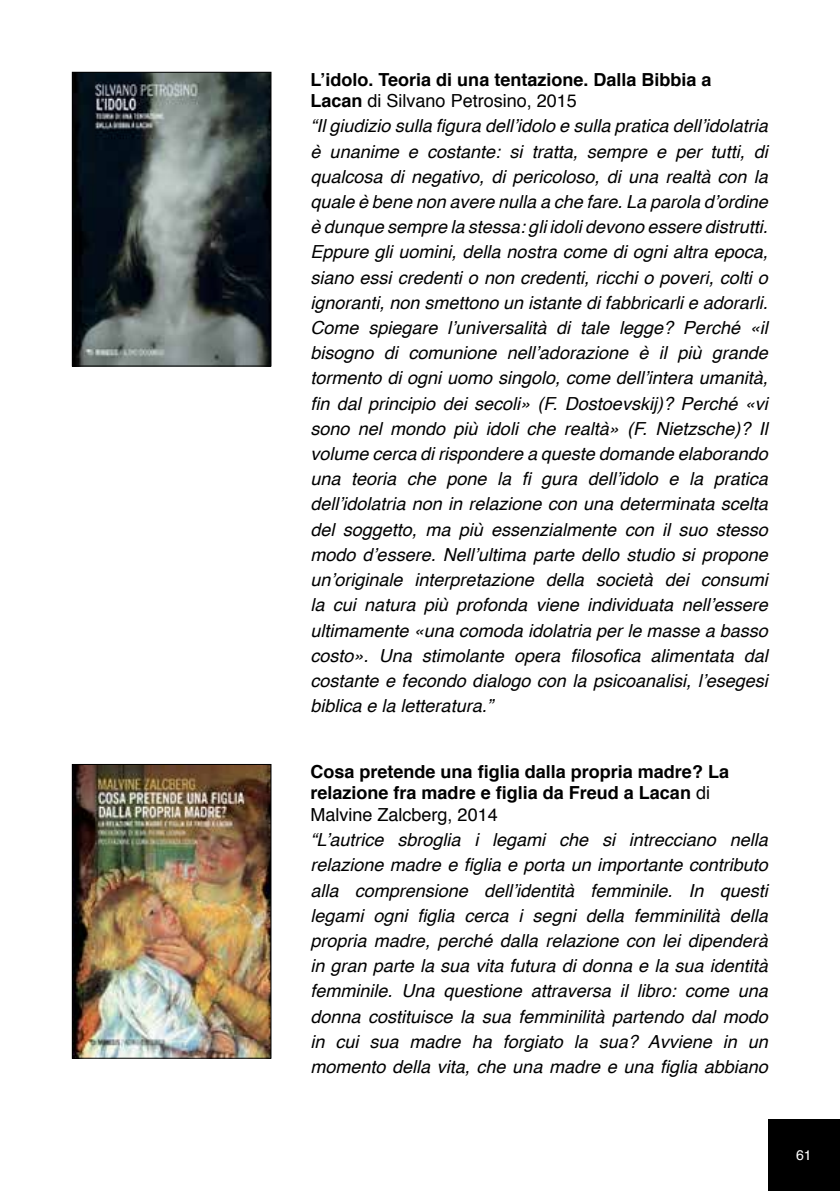
<style>
.page{position:relative;width:840px;height:1191px;background:#fff}
.page>*{position:absolute;margin:0;border:0;box-sizing:border-box;transform-origin:0 0}
.t1{font:italic 18px/25.2px "Helvetica";color:#000;text-align:justify}
.t2{font:700 18px/21.6px "Helvetica";color:#000}
.t3{font:14px "Helvetica";color:#fff}
.s1{font-weight:400}
</style>
<div class="page">
<div style="left:767px;top:1119px;width:72px;height:72px;background:#000"></div>
<img style="left:74px;top:766px;width:195px;height:290px">
<div style="left:72px;top:764px;width:199px;height:294px;border:1px solid #000"></div>
<img style="left:74px;top:74px;width:195px;height:290px">
<div style="left:72px;top:72px;width:199px;height:294px;border:1px solid #000"></div>
<p class="t2" style="left:310px;top:69px;width:402px">L’idolo. Teoria di una tentazione. Dalla Bibbia a<br>Lacan <span class="s1">di Silvano Petrosino, 2015</span></p>
<p class="t1" style="left:310px;top:114px;width:458px">“Il giudizio sulla figura dell’idolo e sulla pratica dell’idolatria è unanime e costante: si tratta, sempre e per tutti, di qualcosa di negativo, di pericoloso, di una realtà con la quale è bene non avere nulla a che fare. La parola d’ordine è dunque sempre la stessa: gli idoli devono essere distrutti.<br>Eppure gli uomini, della nostra come di ogni altra epoca, siano essi credenti o non credenti, ricchi o poveri, colti o ignoranti, non smettono un istante di fabbricarli e adorarli.<br>Come spiegare l’universalità di tale legge? Perché «il bisogno di comunione nell’adorazione è il più grande tormento di ogni uomo singolo, come dell’intera umanità, fin dal principio dei secoli» (F. Dostoevskij)? Perché «vi sono nel mondo più idoli che realtà» (F. Nietzsche)? Il volume cerca di rispondere a queste domande elaborando una teoria che pone la fi gura dell’idolo e la pratica dell’idolatria non in relazione con una determinata scelta del soggetto, ma più essenzialmente con il suo stesso modo d’essere. Nell’ultima parte dello studio si propone un’originale interpretazione della società dei consumi la cui natura più profonda viene individuata nell’essere ultimamente «una comoda idolatria per le masse a basso costo». Una stimolante opera filosofica alimentata dal costante e fecondo dialogo con la psicoanalisi, l’esegesi biblica e la letteratura.”</p>
<p class="t2" style="left:310px;top:761px;width:420px">Cosa pretende una figlia dalla propria madre? La relazione fra madre e figlia da Freud a Lacan <span class="s1">di<br>Malvine Zalcberg, 2014</span></p>
<p class="t1" style="left:310px;top:827px;width:458px">“L’autrice sbroglia i legami che si intrecciano nella relazione madre e figlia e porta un importante contributo alla comprensione dell’identità femminile. In questi legami ogni figlia cerca i segni della femminilità della propria madre, perché dalla relazione con lei dipenderà in gran parte la sua vita futura di donna e la sua identità femminile. Una questione attraversa il libro: come una donna costituisce la sua femminilità partendo dal modo in cui sua madre ha forgiato la sua? Avviene in un momento della vita, che una madre e una figlia abbiano</p>
<p class="t3" style="left:795px;top:1143px;width:17px">61</p>
</div>
